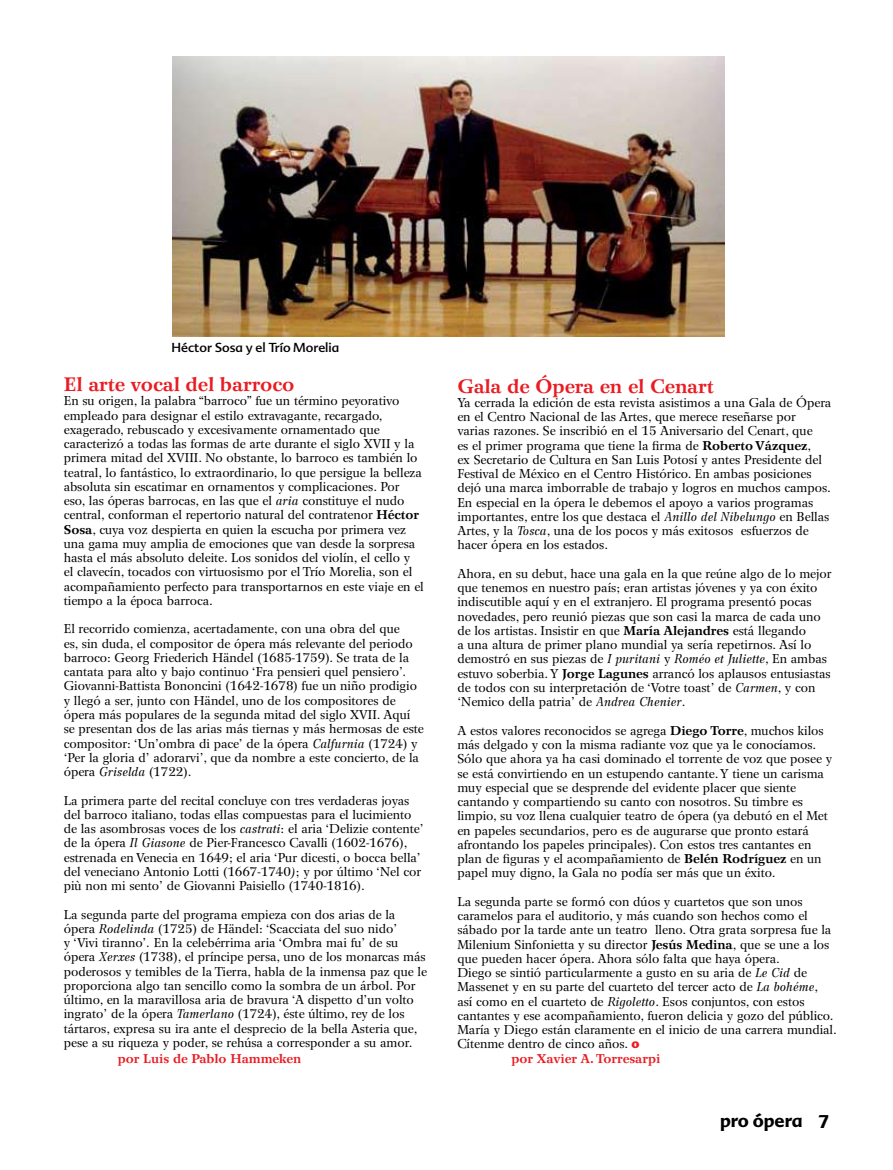
<style>
.page{position:relative;width:893px;height:1170px;background:#fff}
.page>*{position:absolute;margin:0;border:0;box-sizing:border-box;transform-origin:0 0}
.t1{font:700 19.5px "Wilke";color:#e91c22}
.t2{font:700 18px "Advert";color:#000}
.t3{font:12.75px/14.2px "Wilke";color:#000}
.t4{font:700 12.75px "Wilke";color:#e91c22}
.t5{font:12.75px "Advert";color:#000}
.s1{font-style:italic}
.s2{font-weight:700}
.s3{font-family:"Advert";font-weight:900;color:#e91c22}
</style>
<div class="page">
<img style="left:172px;top:57px;width:553px;height:279px">
<p class="t5" style="left:171px;top:339px;width:169px">Héctor Sosa y el Trío Morelia</p>
<h1 class="t1" style="left:64px;top:372px;width:232px">El arte vocal del barroco</h1>
<p class="t3" style="left:64px;top:394px;width:362px">En su origen, la palabra “barroco” fue un término peyorativo empleado para designar el estilo extravagante, recargado, exagerado, rebuscado y excesivamente ornamentado que caracterizó a todas las formas de arte durante el siglo XVII y la primera mitad del XVIII. No obstante, lo barroco es también lo teatral, lo fantástico, lo extraordinario, lo que persigue la belleza absoluta sin escatimar en ornamentos y complicaciones. Por eso, las óperas barrocas, en las que el <span class="s1">aria</span> constituye el nudo central, conforman el repertorio natural del contratenor <span class="s2">Héctor Sosa</span>, cuya voz despierta en quien la escucha por primera vez una gama muy amplia de emociones que van desde la sorpresa hasta el más absoluto deleite. Los sonidos del violín, el cello y<br>el clavecín, tocados con virtuosismo por el Trío Morelia, son el acompañamiento perfecto para transportarnos en este viaje en el tiempo a la época barroca.</p>
<p class="t3" style="left:64px;top:622px;width:362px">El recorrido comienza, acertadamente, con una obra del que<br>es, sin duda, el compositor de ópera más relevante del periodo barroco: Georg Friederich Händel (1685-1759). Se trata de la cantata para alto y bajo continuo ‘Fra pensieri quel pensiero’<span class="s1">.<br></span>Giovanni-Battista Bononcini (1642-1678) fue un niño prodigio y llegó a ser, junto con Händel, uno de los compositores de ópera más populares de la segunda mitad del siglo XVII. Aquí se presentan dos de las arias más tiernas y más hermosas de este compositor: ‘Un’ombra di pace’ de la ópera <span class="s1">Calfurnia</span> (1724) y ‘Per la gloria d’ adorarvi’, que da nombre a este concierto, de la ópera <span class="s1">Griselda</span> (1722).</p>
<p class="t3" style="left:64px;top:793px;width:361px">La primera parte del recital concluye con tres verdaderas joyas del barroco italiano, todas ellas compuestas para el lucimiento de las asombrosas voces de los <span class="s1">castrati</span>: el aria ‘Delizie contente’ de la ópera <span class="s1">Il Giasone</span> de Pier-Francesco Cavalli (1602-1676), estrenada en Venecia en 1649; el aria ‘Pur dicesti, o bocca bella’ del veneciano Antonio Lotti (1667-1740<span class="s1">)</span>; y por último ‘Nel cor più non mi sento’ de Giovanni Paisiello (1740-1816).</p>
<p class="t3" style="left:64px;top:907px;width:365px">La segunda parte del programa empieza con dos arias de la ópera <span class="s1">Rodelinda</span> (1725) de Händel: ‘Scacciata del suo nido’<br>y ‘Vivi tiranno’<span class="s1">.</span> En la celebérrima aria ‘Ombra mai fu’ de su ópera <span class="s1">Xerxes</span> (1738), el príncipe persa, uno de los monarcas más poderosos y temibles de la Tierra, habla de la inmensa paz que le proporciona algo tan sencillo como la sombra de un árbol. Por último, en la maravillosa aria de bravura ‘A dispetto d’un volto ingrato’ de la ópera <span class="s1">Tamerlano</span> (1724), éste último, rey de los tártaros, expresa su ira ante el desprecio de la bella Asteria que, pese a su riqueza y poder, se rehúsa a corresponder a su amor.</p>
<p class="t4" style="left:118px;top:1050px;width:185px">por Luis de Pablo Hammeken</p>
<h1 class="t1" style="left:457px;top:374px;width:258px">Gala de Ópera en el Cenart</h1>
<p class="t3" style="left:457px;top:395px;width:375px">Ya cerrada la edición de esta revista asistimos a una Gala de Ópera en el Centro Nacional de las Artes, que merece reseñarse por varias razones. Se inscribió en el 15 Aniversario del Cenart, que<br>es el primer programa que tiene la firma de <span class="s2">Roberto Vázquez</span>,<br>ex Secretario de Cultura en San Luis Potosí y antes Presidente del Festival de México en el Centro Histórico. En ambas posiciones dejó una marca imborrable de trabajo y logros en muchos campos.<br>En especial en la ópera le debemos el apoyo a varios programas importantes, entre los que destaca el <span class="s1">Anillo del Nibelungo</span> en Bellas Artes, y la <span class="s1">Tosca</span>, una de los pocos y más exitosos esfuerzos de hacer ópera en los estados.</p>
<p class="t3" style="left:457px;top:566px;width:376px">Ahora, en su debut, hace una gala en la que reúne algo de lo mejor que tenemos en nuestro país; eran artistas jóvenes y ya con éxito indiscutible aquí y en el extranjero. El programa presentó pocas novedades, pero reunió piezas que son casi la marca de cada uno de los artistas. Insistir en que <span class="s2">María Alejandres</span> está llegando<br>a una altura de primer plano mundial ya sería repetirnos. Así lo demostró en sus piezas de <span class="s1">I puritani</span> y <span class="s1">Roméo et Juliette</span>, En ambas estuvo soberbia. Y <span class="s2">Jorge Lagunes</span> arrancó los aplausos entusiastas de todos con su interpretación de ‘Votre toast’ de <span class="s1">Carmen</span>, y con ‘Nemico della patria’ de <span class="s1">Andrea Chenier</span>.</p>
<p class="t3" style="left:457px;top:723px;width:376px">A estos valores reconocidos se agrega <span class="s2">Diego Torre</span>, muchos kilos más delgado y con la misma radiante voz que ya le conocíamos.<br>Sólo que ahora ya ha casi dominado el torrente de voz que posee y se está convirtiendo en un estupendo cantante. Y tiene un carisma muy especial que se desprende del evidente placer que siente cantando y compartiendo su canto con nosotros. Su timbre es limpio, su voz llena cualquier teatro de ópera (ya debutó en el Met en papeles secundarios, pero es de augurarse que pronto estará afrontando los papeles principales). Con estos tres cantantes en plan de figuras y el acompañamiento de <span class="s2">Belén Rodríguez</span> en un papel muy digno, la Gala no podía ser más que un éxito.</p>
<p class="t3" style="left:457px;top:894px;width:347px">La segunda parte se formó con dúos y cuartetos que son unos</p>
<p class="t3" style="left:457px;top:908px;width:352px">caramelos para el auditorio, y más cuando son hechos como el</p>
<p class="t3" style="left:457px;top:922px;width:375px">sábado por la tarde ante un teatro lleno. Otra grata sorpresa fue la</p>
<p class="t3" style="left:457px;top:937px;width:374px">Milenium Sinfonietta y su director <span class="s2">Jesús Medina</span>, que se une a los</p>
<p class="t3" style="left:457px;top:951px;width:324px">que pueden hacer ópera. Ahora sólo falta que haya ópera.</p>
<p class="t3" style="left:457px;top:965px;width:351px">Diego se sintió particularmente a gusto en su aria de <span class="s1">Le Cid</span> de</p>
<p class="t3" style="left:457px;top:979px;width:362px">Massenet y en su parte del cuarteto del tercer acto de <span class="s1">La bohéme</span>,</p>
<p class="t3" style="left:457px;top:994px;width:349px">así como en el cuarteto de <span class="s1">Rigoletto</span>. Esos conjuntos, con estos</p>
<p class="t3" style="left:457px;top:1008px;width:378px">cantantes y ese acompañamiento, fueron delicia y gozo del público.</p>
<p class="t3" style="left:457px;top:1022px;width:381px">María y Diego están claramente en el inicio de una carrera mundial.</p>
<p class="t3" style="left:457px;top:1036px;width:184px">Cítenme dentro de cinco años. <span class="s3">o</span></p>
<p class="t4" style="left:511px;top:1050px;width:150px">por Xavier A. Torresarpi</p>
<h2 class="t2" style="left:720px;top:1109px;width:84px">pro ópera</h2>
</div>
